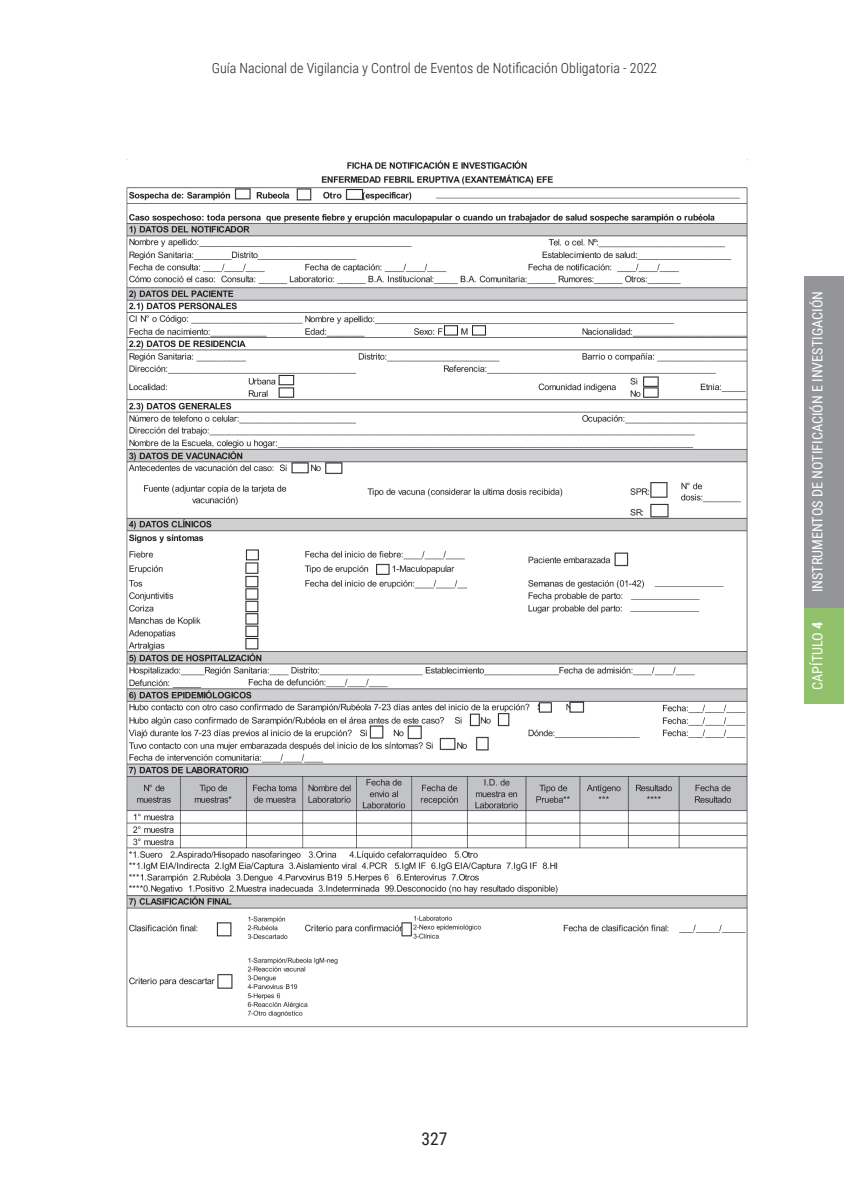
<style>
.page{position:relative;width:844px;height:1191px;background:#fff}
.page>*{position:absolute;margin:0;border:0;box-sizing:border-box;transform-origin:0 0}
.t1{font:17.5px "Roboto Condensed";color:#231f20}
.t2{font:14.17px "Roboto Condensed";color:#fff}
.t3{font:300 14px "Roboto Condensed";color:#231f20}
.s1{font-weight:700}
</style>
<div class="page">
<div style="left:804px;top:607px;width:39px;height:97px;background:#92c16c"></div>
<div style="left:804px;top:276px;width:39px;height:331px;background:#939598"></div>
<img style="left:126px;top:159px;width:622px;height:869px">
<p class="t3" style="left:212px;top:58px;width:447px">Guía Nacional de Vigilancia y Control de Eventos de Notificación Obligatoria - 2022</p>
<p class="t2" style="left:807px;top:592px;width:303px;rotate:-90deg">INSTRUMENTOS DE NOTIFICACIÓN E INVESTIGACIÓN</p>
<p class="t2" style="left:807px;top:690px;width:69px;rotate:-90deg">CAPÍTULO <span class="s1">4</span></p>
<p class="t1" style="left:421px;top:1126px;width:27px">327</p>
</div>
